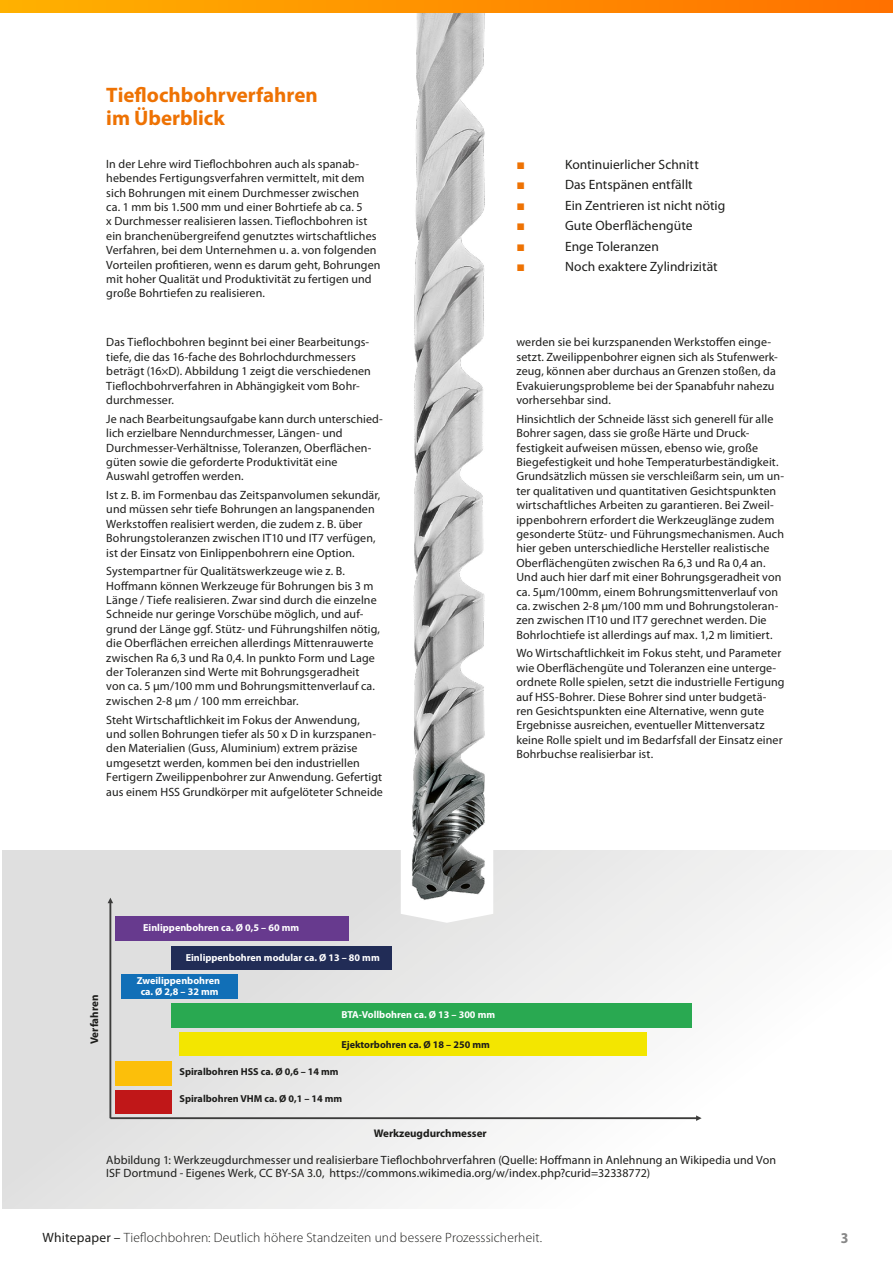
<style>
.page{position:relative;width:893px;height:1263px;background:#fff}
.page>*{position:absolute;margin:0;border:0;box-sizing:border-box;transform-origin:0 0}
.t1{font:700 21px/22.5px "Myriad Pro";color:#ee7203}
.t2{font:700 semi-condensed 15px "Myriad Pro";color:#878787}
.t3{font:13.5px/20.4px "Myriad Pro";letter-spacing:.005em;color:#1d1d1b}
.t4{font:300 13.5px "Myriad Pro";letter-spacing:.01em;color:#1d1d1b}
.t5{font:12px/14.4px "Myriad Pro";letter-spacing:.01em;color:#1d1d1b}
.t6{font:700 11.1px "Myriad Pro";color:#1d1d1b}
.t7{font:700 10.2px/10.2px "Myriad Pro";color:#fff;text-align:center}
.t8{font:700 10.2px "Myriad Pro";color:#1d1d1b}
.s1{font-weight:400}
</style>
<div class="page">
<div style="left:2px;top:850px;width:889px;height:358px;background:linear-gradient(to right,#e1e1e1,#fff)"></div>
<img style="left:412px;top:13px;width:73px;height:801px">
<svg style="left:108px;top:814px;width:594px;height:307px"></svg>
<div style="left:115px;top:916px;width:233px;height:25px;background:#673a8e"></div>
<div style="left:171px;top:946px;width:221px;height:24px;background:#212c56"></div>
<div style="left:121px;top:974px;width:117px;height:25px;background:#116fb7"></div>
<div style="left:171px;top:1003px;width:521px;height:25px;background:#29a951"></div>
<div style="left:180px;top:1032px;width:467px;height:24px;background:#f3e600"></div>
<div style="left:115px;top:1061px;width:56px;height:25px;background:#fcbf0a"></div>
<div style="left:115px;top:1089px;width:56px;height:24px;background:#c01718"></div>
<svg style="left:0;top:0;width:893px;height:13px"></svg>
<h1 class="t1" style="left:106px;top:84px;width:213px">Tieflochbohrverfahren im Überblick</h1>
<p class="t5" style="left:106px;top:157px;width:276px">In der Lehre wird Tieflochbohren auch als spanab&shy;hebendes Fertigungsverfahren vermittelt, mit dem sich Bohrungen mit einem Durchmesser zwischen<br>ca. 1 mm bis 1.500 mm und einer Bohrtiefe ab ca. 5<br>x Durchmesser realisieren lassen. Tieflochbohren ist ein branchenübergreifend genutztes wirtschaftliches Verfahren, bei dem Unternehmen u. a. von folgenden Vorteilen profitieren, wenn es darum geht, Bohrungen mit hoher Qualität und Produktivität zu fertigen und große Bohrtiefen zu realisieren.</p>
<p class="t3" style="left:565px;top:154px;width:162px">Kontinuierlicher Schnitt<br>Das Entspänen entfällt<br>Ein Zentrieren ist nicht nötig<br>Gute Oberflächengüte<br>Enge Toleranzen<br>Noch exaktere Zylindrizität</p>
<p class="t5" style="left:106px;top:335px;width:266px">Das Tieflochbohren beginnt bei einer Bearbeitungs&shy;tiefe, die das 16-fache des Bohrlochdurchmessers beträgt (16×D). Abbildung 1 zeigt die verschiedenen Tieflochbohrverfahren in Abhängigkeit vom Bohr&shy;durchmesser.</p>
<p class="t5" style="left:106px;top:412px;width:278px">Je nach Bearbeitungsaufgabe kann durch unterschied&shy;lich erzielbare Nenndurchmesser, Längen- und Durchmesser-Verhältnisse, Toleranzen, Oberflächen&shy;güten sowie die geforderte Produktivität eine Auswahl getroffen werden.</p>
<p class="t5" style="left:106px;top:488px;width:276px">Ist z. B. im Formenbau das Zeitspanvolumen sekundär, und müssen sehr tiefe Bohrungen an langspanenden Werkstoffen realisiert werden, die zudem z. B. über Bohrungstoleranzen zwischen IT10 und IT7 verfügen, ist der Einsatz von Einlippenbohrern eine Option.</p>
<p class="t5" style="left:106px;top:564px;width:275px">Systempartner für Qualitätswerkzeuge wie z. B.<br>Hoffmann können Werkzeuge für Bohrungen bis 3 m Länge / Tiefe realisieren. Zwar sind durch die einzelne Schneide nur geringe Vorschübe möglich, und auf&shy;grund der Länge ggf. Stütz- und Führungshilfen nötig, die Oberflächen erreichen allerdings Mittenrauwerte zwischen Ra 6,3 und Ra 0,4. In punkto Form und Lage der Toleranzen sind Werte mit Bohrungsgeradheit von ca. 5 µm/100 mm und Bohrungsmittenverlauf ca. zwischen 2-8 µm / 100 mm erreichbar.</p>
<p class="t5" style="left:106px;top:712px;width:278px">Steht Wirtschaftlichkeit im Fokus der Anwendung, und sollen Bohrungen tiefer als 50 x D in kurzspanen&shy;den Materialien (Guss, Aluminium) extrem präzise umgesetzt werden, kommen bei den industriellen Fertigern Zweilippenbohrer zur Anwendung. Gefertigt aus einem HSS Grundkörper mit aufgelöteter Schneide</p>
<p class="t5" style="left:516px;top:335px;width:263px">werden sie bei kurzspanenden Werkstoffen einge&shy;setzt. Zweilippenbohrer eignen sich als Stufenwerk&shy;zeug, können aber durchaus an Grenzen stoßen, da Evakuierungsprobleme bei der Spanabfuhr nahezu vorhersehbar sind.</p>
<p class="t5" style="left:516px;top:412px;width:269px">Hinsichtlich der Schneide lässt sich generell für alle Bohrer sagen, dass sie große Härte und Druck&shy;festigkeit aufweisen müssen, ebenso wie, große Biegefestigkeit und hohe Temperaturbeständigkeit.<br>Grundsätzlich müssen sie verschleißarm sein, um un&shy;ter qualitativen und quantitativen Gesichtspunkten wirtschaftliches Arbeiten zu garantieren. Bei Zweil&shy;ippenbohrern erfordert die Werkzeuglänge zudem gesonderte Stütz- und Führungsmechanismen. Auch hier geben unterschiedliche Hersteller realistische Oberflächengüten zwischen Ra 6,3 und Ra 0,4 an.<br>Und auch hier darf mit einer Bohrungsgeradheit von ca. 5µm/100mm, einem Bohrungsmittenverlauf von ca. zwischen 2-8 µm/100 mm und Bohrungstoleran&shy;zen zwischen IT10 und IT7 gerechnet werden. Die Bohrlochtiefe ist allerdings auf max. 1,2 m limitiert.</p>
<p class="t5" style="left:516px;top:646px;width:270px">Wo Wirtschaftlichkeit im Fokus steht, und Parameter wie Oberflächengüte und Toleranzen eine unterge&shy;ordnete Rolle spielen, setzt die industrielle Fertigung auf HSS-Bohrer. Diese Bohrer sind unter budgetä&shy;ren Gesichtspunkten eine Alternative, wenn gute Ergebnisse ausreichen, eventueller Mittenversatz keine Rolle spielt und im Bedarfsfall der Einsatz einer Bohrbuchse realisierbar ist.</p>
<p class="t6" style="left:88px;top:1044px;width:51px;rotate:-90deg">Verfahren</p>
<p class="t7" style="left:143px;top:922px;width:157px">Einlippenbohren ca. Ø 0,5 – 60 mm</p>
<p class="t7" style="left:186px;top:953px;width:195px">Einlippenbohren modular ca. Ø 13 – 80 mm</p>
<p class="t7" style="left:137px;top:976px;width:85px">Zweilippenbohren ca. Ø 2,8 – 32 mm</p>
<p class="t7" style="left:341px;top:1009px;width:155px">BTA-Vollbohren ca. Ø 13 – 300 mm</p>
<p class="t8" style="left:341px;top:1038px;width:150px">Ejektorbohren ca. Ø 18 – 250 mm</p>
<p class="t8" style="left:180px;top:1066px;width:161px">Spiralbohren HSS ca. Ø 0,6 – 14 mm</p>
<p class="t8" style="left:180px;top:1092px;width:164px">Spiralbohren VHM ca. Ø 0,1 – 14 mm</p>
<p class="t6" style="left:374px;top:1127px;width:115px">Werkzeugdurchmesser</p>
<p class="t5" style="left:106px;top:1153px;width:671px;line-height:13.5px">Abbildung 1: Werkzeugdurchmesser und realisierbare Tieflochbohrverfahren (Quelle: Hoffmann in Anlehnung an Wikipedia und Von<br>ISF Dortmund - Eigenes Werk, CC BY-SA 3.0, https://commons.wikimedia.org/w/index.php?curid=32338772)</p>
<p class="t4" style="left:43px;top:1230px;width:501px"><span class="s1">Whitepaper –</span> Tieflochbohren: Deutlich höhere Standzeiten und bessere Prozesssicherheit.</p>
<p class="t2" style="left:841px;top:1230px;width:9px">3</p>
</div>
